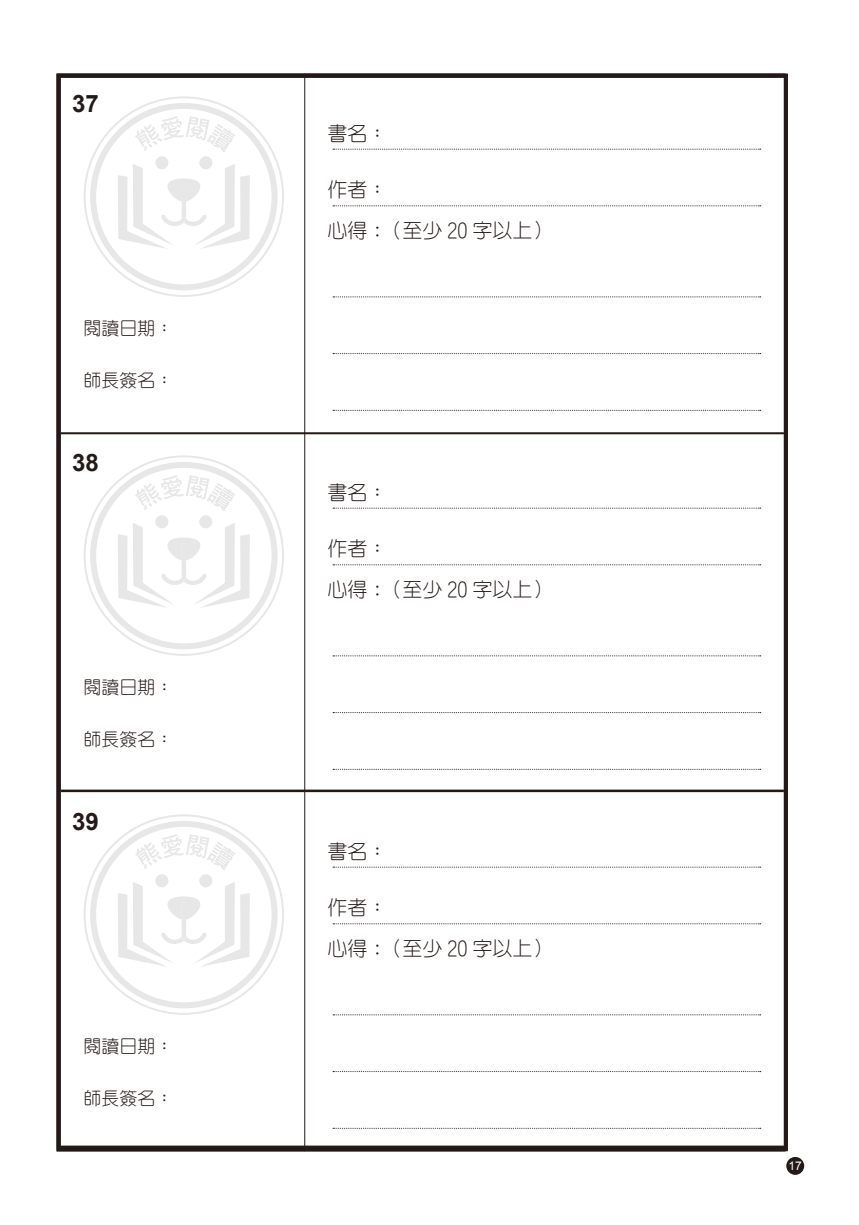
<style>
.page{position:relative;width:859px;height:1225px;background:#fff}
.page>*{position:absolute;margin:0;border:0;box-sizing:border-box;transform-origin:0 0}
.t1{font:700 24px "Arial";color:#231916}
.t2{font:300 20px "AR Yuan B5";color:#231916}
.t3{font:300 18px "AR Yuan B5";color:#231916}
.t4{font:12px "Arial";color:#fff}
</style>
<div class="page">
<hr style="left:61px;top:790px;width:723px;height:2px;background:#231916">
<hr style="left:304px;top:74px;width:1px;height:1077px;background:#231916">
<svg style="left:333px;top:296px;width:428px;height:1px"></svg>
<svg style="left:333px;top:149px;width:428px;height:1px"></svg>
<svg style="left:333px;top:205px;width:428px;height:1px"></svg>
<svg style="left:333px;top:353px;width:428px;height:1px"></svg>
<svg style="left:333px;top:410px;width:428px;height:1px"></svg>
<svg style="left:333px;top:655px;width:428px;height:1px"></svg>
<svg style="left:333px;top:508px;width:428px;height:1px"></svg>
<svg style="left:333px;top:564px;width:428px;height:1px"></svg>
<svg style="left:333px;top:712px;width:428px;height:1px"></svg>
<svg style="left:333px;top:769px;width:428px;height:1px"></svg>
<svg style="left:333px;top:1014px;width:428px;height:1px"></svg>
<svg style="left:333px;top:866px;width:428px;height:1px"></svg>
<svg style="left:333px;top:923px;width:428px;height:1px"></svg>
<svg style="left:333px;top:1071px;width:428px;height:1px"></svg>
<svg style="left:333px;top:1128px;width:428px;height:1px"></svg>
<svg style="left:84px;top:96px;width:200px;height:201px"></svg>
<div style="left:155px;top:156px;width:13px;height:13px;background:#e7e7e7;border-radius:50%"></div>
<div style="left:199px;top:156px;width:13px;height:13px;background:#e7e7e7;border-radius:50%"></div>
<svg style="left:84px;top:455px;width:200px;height:201px"></svg>
<div style="left:155px;top:515px;width:13px;height:13px;background:#e7e7e7;border-radius:50%"></div>
<div style="left:199px;top:515px;width:13px;height:13px;background:#e7e7e7;border-radius:50%"></div>
<svg style="left:84px;top:814px;width:200px;height:201px"></svg>
<div style="left:155px;top:874px;width:13px;height:13px;background:#e7e7e7;border-radius:50%"></div>
<div style="left:199px;top:874px;width:13px;height:13px;background:#e7e7e7;border-radius:50%"></div>
<hr style="left:61px;top:432px;width:723px;height:2px;background:#231916">
<hr style="left:61px;top:789px;width:723px;height:2px;background:#231916">
<svg style="left:57px;top:74px;width:731px;height:4px;background:#261c19"></svg>
<svg style="left:57px;top:78px;width:4px;height:355px"></svg>
<hr style="left:784px;top:78px;width:4px;height:355px;background:#231916">
<svg style="left:57px;top:433px;width:4px;height:357px"></svg>
<hr style="left:784px;top:433px;width:4px;height:357px;background:#231916">
<svg style="left:57px;top:790px;width:4px;height:355px"></svg>
<hr style="left:784px;top:790px;width:4px;height:355px;background:#231916">
<svg style="left:57px;top:1145px;width:731px;height:4px;background:#433b38"></svg>
<div style="left:786px;top:1157px;width:18px;height:17px;background:#231916;border-radius:50%"></div>
<p class="t1" style="left:72px;top:88px;width:28px">37</p>
<p class="t3" style="left:84px;top:319px;width:92px">閱讀日期：</p>
<p class="t3" style="left:84px;top:371px;width:92px">師長簽名：</p>
<p class="t1" style="left:72px;top:446px;width:28px">38</p>
<p class="t3" style="left:84px;top:678px;width:92px">閱讀日期：</p>
<p class="t3" style="left:84px;top:730px;width:92px">師長簽名：</p>
<p class="t1" style="left:72px;top:805px;width:28px">39</p>
<p class="t3" style="left:84px;top:1037px;width:92px">閱讀日期：</p>
<p class="t3" style="left:84px;top:1089px;width:92px">師長簽名：</p>
<p class="t2" style="left:327px;top:123px;width:61px">書名：</p>
<p class="t2" style="left:327px;top:179px;width:61px">作者：</p>
<p class="t2" style="left:327px;top:220px;width:226px">心得 :（至少 20 字以上）</p>
<p class="t2" style="left:327px;top:482px;width:61px">書名：</p>
<p class="t2" style="left:327px;top:538px;width:61px">作者：</p>
<p class="t2" style="left:327px;top:579px;width:226px">心得 :（至少 20 字以上）</p>
<p class="t2" style="left:327px;top:841px;width:61px">書名：</p>
<p class="t2" style="left:327px;top:897px;width:61px">作者：</p>
<p class="t2" style="left:327px;top:938px;width:226px">心得 :（至少 20 字以上）</p>
<p class="t4" style="left:788px;top:1158px;width:15px">17</p>
</div>
